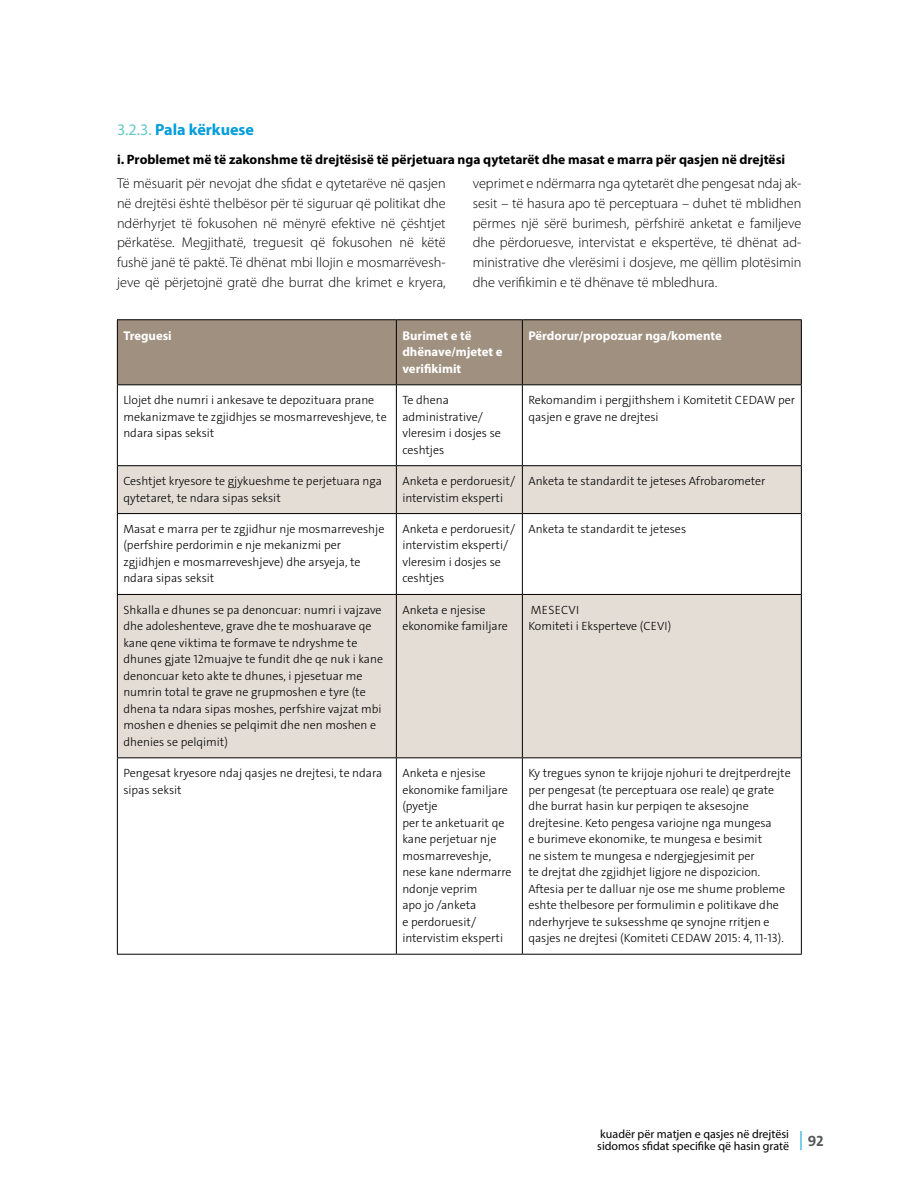
<style>
.page{position:relative;width:918px;height:1188px;background:#fff}
.page>*{position:absolute;margin:0;border:0;box-sizing:border-box;transform-origin:0 0}
.t1{font:700 16.2px "Myriad Pro";color:#009ddc}
.t2{font:700 15px "The Sans Trial";color:#58595b}
.t3{font:300 14.25px/19.6px "Myriad Pro";color:#000;text-align:justify}
.t4{font:700 13.5px "Myriad Pro";color:#000}
.t5{font:700 12.75px/16.5px "Myriad Pro";color:#fff}
.t6{font:300 12px/16.5px "The Sans Trial";color:#000}
.t7{font:12px/12px "Myriad Pro";color:#000}
.s1{font-weight:400;color:#68c8c6}
</style>
<div class="page">
<svg style="left:801px;top:1131px;width:1px;height:19px"></svg>
<div style="left:118px;top:320px;width:683px;height:64px;background:#a0907f"></div>
<svg style="left:118px;top:466px;width:683px;height:291px;fill:#e4ddd6"></svg>
<hr style="left:117px;top:385px;width:1px;height:80px;background:#000">
<hr style="left:396px;top:385px;width:1px;height:80px;background:#000">
<hr style="left:522px;top:385px;width:1px;height:80px;background:#000">
<hr style="left:801px;top:385px;width:1px;height:80px;background:#000">
<hr style="left:117px;top:465px;width:279px;height:1px;background:#000">
<hr style="left:117px;top:466px;width:1px;height:47px;background:#000">
<hr style="left:396px;top:465px;width:126px;height:1px;background:#000">
<hr style="left:396px;top:466px;width:1px;height:47px;background:#000">
<hr style="left:522px;top:465px;width:280px;height:1px;background:#000">
<hr style="left:522px;top:466px;width:1px;height:47px;background:#000">
<hr style="left:801px;top:466px;width:1px;height:47px;background:#000">
<hr style="left:117px;top:513px;width:279px;height:1px;background:#000">
<hr style="left:117px;top:514px;width:1px;height:80px;background:#000">
<hr style="left:396px;top:513px;width:126px;height:1px;background:#000">
<hr style="left:396px;top:514px;width:1px;height:80px;background:#000">
<hr style="left:522px;top:513px;width:280px;height:1px;background:#000">
<hr style="left:522px;top:514px;width:1px;height:80px;background:#000">
<hr style="left:801px;top:514px;width:1px;height:80px;background:#000">
<hr style="left:117px;top:594px;width:279px;height:1px;background:#000">
<hr style="left:117px;top:595px;width:1px;height:162px;background:#000">
<hr style="left:396px;top:594px;width:126px;height:1px;background:#000">
<hr style="left:396px;top:595px;width:1px;height:162px;background:#000">
<hr style="left:522px;top:594px;width:280px;height:1px;background:#000">
<hr style="left:522px;top:595px;width:1px;height:162px;background:#000">
<hr style="left:801px;top:595px;width:1px;height:162px;background:#000">
<hr style="left:117px;top:757px;width:279px;height:1px;background:#000">
<hr style="left:117px;top:758px;width:1px;height:196px;background:#000">
<hr style="left:396px;top:757px;width:126px;height:1px;background:#000">
<hr style="left:396px;top:758px;width:1px;height:196px;background:#000">
<hr style="left:522px;top:757px;width:280px;height:1px;background:#000">
<hr style="left:522px;top:758px;width:1px;height:196px;background:#000">
<hr style="left:801px;top:758px;width:1px;height:196px;background:#000">
<hr style="left:117px;top:954px;width:279px;height:1px;background:#000">
<hr style="left:396px;top:954px;width:126px;height:1px;background:#000">
<hr style="left:522px;top:954px;width:280px;height:1px;background:#000">
<hr style="left:117px;top:319px;width:279px;height:1px;background:#000">
<hr style="left:396px;top:319px;width:126px;height:1px;background:#000">
<hr style="left:522px;top:319px;width:280px;height:1px;background:#000">
<hr style="left:117px;top:320px;width:1px;height:64px;background:#000">
<hr style="left:396px;top:320px;width:1px;height:64px;background:#000">
<hr style="left:522px;top:320px;width:1px;height:64px;background:#000">
<hr style="left:801px;top:320px;width:1px;height:64px;background:#000">
<hr style="left:117px;top:384px;width:279px;height:1px;background:#000">
<hr style="left:396px;top:384px;width:126px;height:1px;background:#000">
<hr style="left:522px;top:384px;width:280px;height:1px;background:#000">
<h1 class="t1" style="left:117px;top:119px;width:139px"><span class="s1">3.2.3.</span> Pala kërkuese</h1>
<p class="t4" style="left:117px;top:151px;width:670px">i. Problemet më të zakonshme të drejtësisë të përjetuara nga qytetarët dhe masat e marra për qasjen në drejtësi</p>
<p class="t3" style="left:117px;top:174px;width:330px">Të mësuarit për nevojat dhe sfidat e qytetarëve në qasjen në drejtësi është thelbësor për të siguruar që politikat dhe ndërhyrjet të fokusohen në mënyrë efektive në çështjet përkatëse. Megjithatë, treguesit që fokusohen në këtë fushë janë të paktë. Të dhënat mbi llojin e mosmarrëvesh&shy;jeve që përjetojnë gratë dhe burrat dhe krimet e kryera,</p>
<p class="t3" style="left:473px;top:174px;width:330px">veprimet e ndërmarra nga qytetarët dhe pengesat ndaj ak&shy;sesit – të hasura apo të perceptuara – duhet të mblidhen përmes një sërë burimesh, përfshirë anketat e familjeve dhe përdoruesve, intervistat e ekspertëve, të dhënat ad&shy;ministrative dhe vlerësimi i dosjeve, me qëllim plotësimin dhe verifikimin e të dhënave të mbledhura.</p>
<p class="t5" style="left:123px;top:327px;width:50px">Treguesi</p>
<p class="t5" style="left:402px;top:327px;width:102px">Burimet e të dhënave/mjetet e verifikimit</p>
<p class="t5" style="left:528px;top:327px;width:195px">Përdorur/propozuar nga/komente</p>
<p class="t6" style="left:123px;top:393px;width:264px">Llojet dhe numri i ankesave të depozituara pranë mekanizmave të zgjidhjes së mosmarrëveshjeve, të ndara sipas seksit</p>
<p class="t6" style="left:402px;top:393px;width:99px">Të dhëna administrative/ vlerësim i dosjes së çështjes</p>
<p class="t6" style="left:528px;top:393px;width:268px">Rekomandim i përgjithshëm i Komitetit CEDAW për qasjen e grave në drejtësi</p>
<p class="t6" style="left:123px;top:474px;width:260px">Çështjet kryesore të gjykueshme të përjetuara nga qytetarët, të ndara sipas seksit</p>
<p class="t6" style="left:402px;top:474px;width:114px">Anketa e përdoruesit/ intervistim eksperti</p>
<p class="t6" style="left:528px;top:474px;width:239px">Anketa të standardit të jetesës Afrobarometër</p>
<p class="t6" style="left:123px;top:522px;width:263px">Masat e marra për të zgjidhur një mosmarrëveshje (përfshirë përdorimin e një mekanizmi për zgjidhjen e mosmarrëveshjeve) dhe arsyeja, të ndara sipas seksit</p>
<p class="t6" style="left:402px;top:522px;width:114px">Anketa e përdoruesit/ intervistim eksperti/ vlerësim i dosjes së çështjes</p>
<p class="t6" style="left:528px;top:522px;width:159px">Anketa të standardit të jetesës</p>
<p class="t6" style="left:123px;top:602px;width:260px">Shkalla e dhunës së pa denoncuar: numri i vajzave dhe adoleshenteve, grave dhe të moshuarave që kanë qenë viktima të formave të ndryshme të dhunës gjatë 12muajve të fundit dhe që nuk i kanë denoncuar këto akte të dhunës, i pjesëtuar me numrin total të grave në grupmoshën e tyre (të dhëna ta ndara sipas moshës, përfshirë vajzat mbi moshën e dhënies së pëlqimit dhe nën moshën e dhënies së pëlqimit)</p>
<p class="t6" style="left:402px;top:602px;width:107px">Anketa e njësisë ekonomike familjare</p>
<p class="t6" style="left:528px;top:602px;width:144px">MESECVI<br>Komiteti i Ekspertëve (CEVI)</p>
<p class="t6" style="left:123px;top:766px;width:261px">Pengesat kryesore ndaj qasjes në drejtësi, të ndara sipas seksit</p>
<p class="t6" style="left:402px;top:766px;width:110px">Anketa e njësisë ekonomike familjare (pyetje<br>për të anketuarit që kanë përjetuar një mosmarrëveshje, nëse kanë ndërmarrë ndonjë veprim<br>apo jo /anketa<br>e përdoruesit/ intervistim eksperti</p>
<p class="t6" style="left:528px;top:766px;width:263px">Ky tregues synon të krijojë njohuri të drejtpërdrejtë për pengesat (të perceptuara ose reale) që gratë dhe burrat hasin kur përpiqen të aksesojnë drejtësinë. Këto pengesa variojnë nga mungesa<br>e burimeve ekonomike, te mungesa e besimit<br>në sistem te mungesa e ndërgjegjësimit për<br>të drejtat dhe zgjidhjet ligjore në dispozicion.<br>Aftësia për të dalluar një ose më shumë probleme është thelbësore për formulimin e politikave dhe ndërhyrjeve të suksesshme që synojnë rritjen e qasjes në drejtësi (Komiteti CEDAW 2015: 4, 11-13).</p>
<p class="t7" style="left:597px;top:1128px;width:193px">kuadër për matjen e qasjes në drejtësi sidomos sfidat specifike që hasin gratë</p>
<p class="t2" style="left:808px;top:1135px;width:17px">92</p>
</div>
